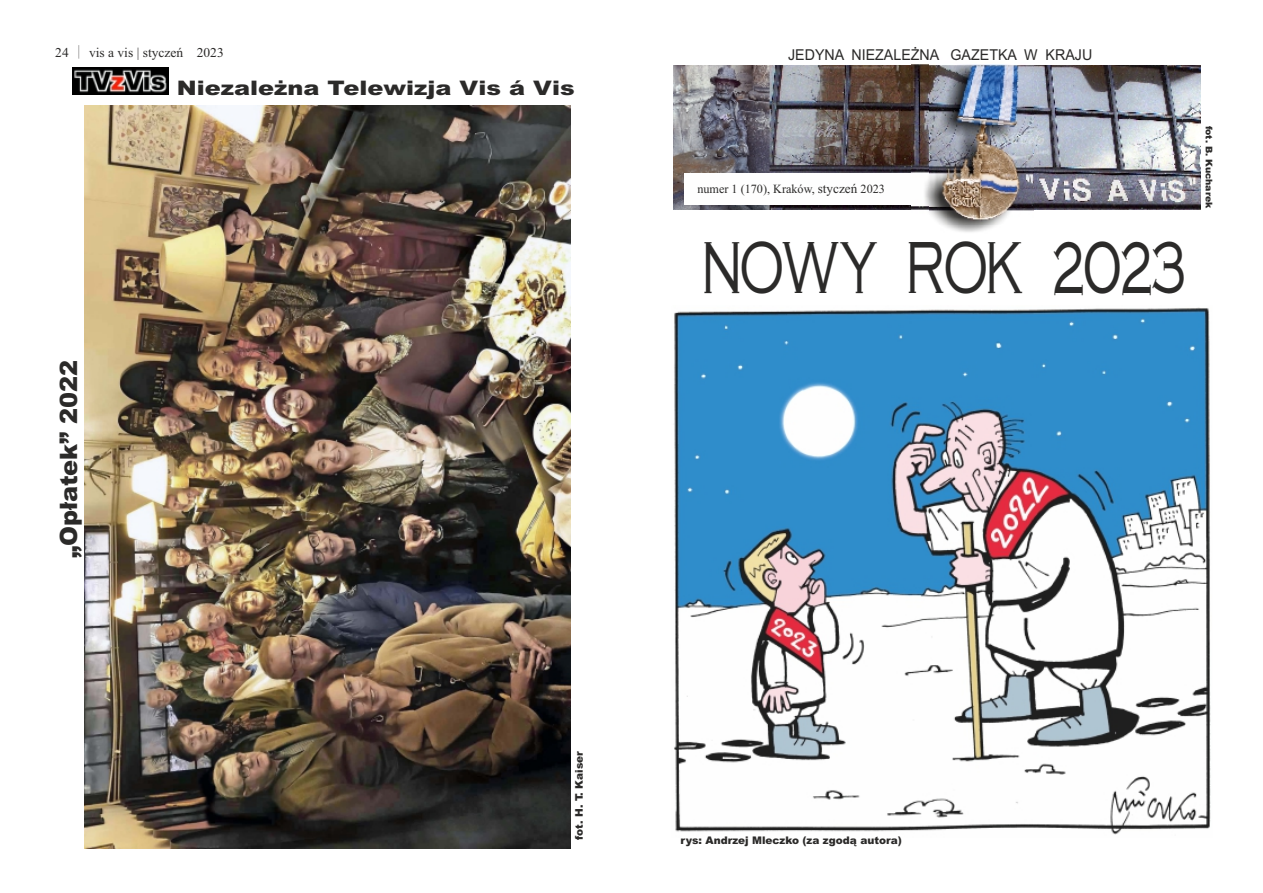
<style>
.page{position:relative;width:1263px;height:893px;background:#fff}
.page>*{position:absolute;margin:0;border:0;box-sizing:border-box;transform-origin:0 0}
.t1{font:61.35px "Copper Pot";color:#2b2a29;scale:.68 1}
.t2{font:900 24px "Arial";color:#2b2a29}
.t3{font:900 19.95px "Arial";color:#2b2a29;scale:1.2 1}
.t4{font:15px "Arial";color:#2b2a29;scale:.95 1}
.t5{font:13.5px "Times New Roman";color:#2b2a29}
.t6{font:12.45px "Times New Roman";color:#2b2a29}
.t7{font:900 10.5px "Arial";color:#2b2a29}
.t8{font:900 9.15px "Arial";color:#2b2a29}
.s1{font-family:"Adobe Fangsong Std"}
.s2{font-size:13.5px}
</style>
<div class="page">
<img style="left:673px;top:65px;width:528px;height:145px">
<div style="left:684px;top:174px;width:305px;height:31px;background:#fefefe"></div>
<img style="left:912px;top:64px;width:86px;height:168px">
<img style="left:929px;top:64px;width:104px;height:160px">
<img style="left:72px;top:68px;width:97px;height:26px">
<img style="left:674px;top:307px;width:537px;height:528px">
<img style="left:85px;top:106px;width:485px;height:743px">
<p class="t5" style="left:55px;top:48px;width:170px">24 <span class="s1">│</span> vis a vis | styczeń 2023</p>
<h3 class="t3" style="left:177px;top:81px;width:333px">Niezależna Telewizja Vis á Vis</h3>
<h2 class="t2" style="left:60px;top:558px;width:200px;rotate:-90deg">„Opłatek” 2022</h2>
<p class="t7" style="left:575px;top:840px;width:90px;rotate:-90deg">fot. H. T. Kaiser</p>
<h3 class="t4" style="left:788px;top:49px;width:322px">JEDYNA NIEZALEŻNA GAZETKA W KRAJU</h3>
<p class="t6" style="left:697px;top:185px;width:189px">numer 1 (170), Kraków, <span class="s2">styczeń</span> 2023</p>
<h1 class="t1" style="left:703px;top:248px;width:710px">NOWY ROK 2023</h1>
<p class="t8" style="left:1212px;top:126px;width:84px;rotate:90deg">fot. B. Kucharek</p>
<p class="t7" style="left:680px;top:837px;width:223px">rys: Andrzej Mleczko (za zgodą autora)</p>
</div>
